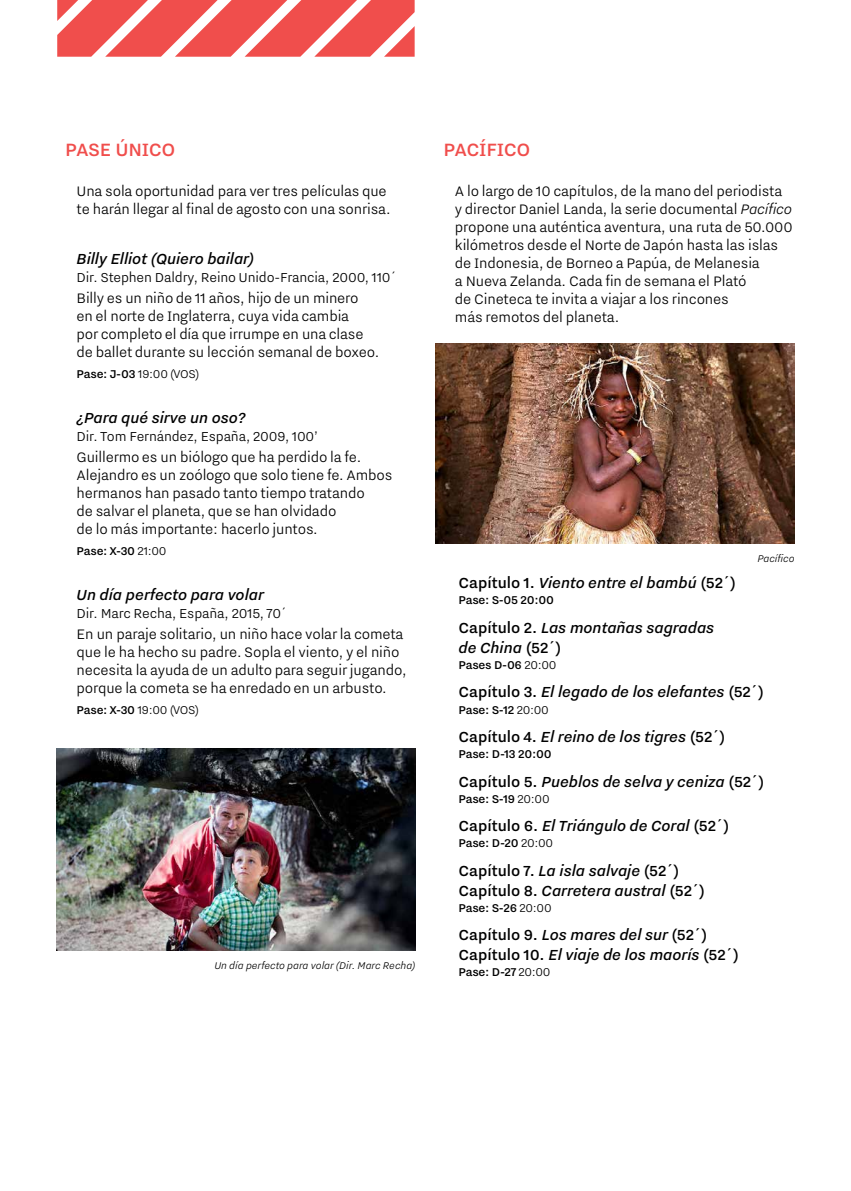
<style>
.page{position:relative;width:851px;height:1191px;background:#fff}
.page>*{position:absolute;margin:0;border:0;box-sizing:border-box;transform-origin:0 0}
.t1{font:500 22px "Nitti Grotesk";letter-spacing:-.02em;color:#f04e4c}
.t2{font:italic 500 18px/20px "Nitti Grotesk";color:#000}
.t3{font:500 18px/20px "Nitti Grotesk";color:#000}
.t4{font:300 17px/18px "Nitti Grotesk";letter-spacing:-.01em;color:#000}
.t5{font:300 16px "Nitti Grotesk";letter-spacing:-.01em;color:#000}
.t6{font:500 14px "Nitti Grotesk";letter-spacing:-.02em;color:#000}
.t7{font:300 14px "Nitti Grotesk";letter-spacing:-.025em;color:#000}
.t8{font:italic 300 12px "Nitti Grotesk";color:#000}
.s1{font-weight:500}
.s2{font-weight:300}
.s3{font-style:italic}
.s4{font-style:normal}
</style>
<div class="page">
<svg style="left:57px;top:0;width:357px;height:57px"></svg>
<img style="left:435px;top:343px;width:359px;height:201px">
<img style="left:57px;top:749px;width:358px;height:201px">
<p class="t1" style="left:65px;top:137px;width:112px">PASE ÚNICO</p>
<p class="t4" style="left:77px;top:181px;width:315px">Una sola oportunidad para ver tres películas que te harán llegar al final de agosto con una sonrisa.</p>
<p class="t2" style="left:77px;top:248px;width:179px">Billy Elliot (Quiero bailar)</p>
<p class="t5" style="left:77px;top:268px;width:322px">Dir. Stephen Daldry, Reino Unido-Francia, 2000, 110´</p>
<p class="t4" style="left:77px;top:288px;width:304px">Billy es un niño de 11 años, hijo de un minero en el norte de Inglaterra, cuya vida cambia<br>por completo el día que irrumpe en una clase de ballet durante su lección semanal de boxeo.</p>
<p class="t7" style="left:77px;top:366px;width:124px"><span class="s1">Pase: J-03</span> 19:00 (VOS)</p>
<p class="t2" style="left:77px;top:407px;width:170px">¿Para qué sirve un oso?</p>
<p class="t5" style="left:77px;top:427px;width:243px">Dir. Tom Fernández, España, 2009, 100’</p>
<p class="t4" style="left:77px;top:447px;width:317px">Guillermo es un biólogo que ha perdido la fe.<br>Alejandro es un zoólogo que solo tiene fe. Ambos hermanos han pasado tanto tiempo tratando<br>de salvar el planeta, que se han olvidado<br>de lo más importante: hacerlo juntos.</p>
<p class="t6" style="left:77px;top:543px;width:91px">Pase: X-30 <span class="s2">21:00</span></p>
<p class="t2" style="left:77px;top:584px;width:189px">Un día perfecto para volar</p>
<p class="t5" style="left:77px;top:604px;width:212px">Dir. Marc Recha, España, 2015, 70´</p>
<p class="t4" style="left:77px;top:624px;width:331px">En un paraje solitario, un niño hace volar la cometa que le ha hecho su padre. Sopla el viento, y el niño necesita la ayuda de un adulto para seguir jugando, porque la cometa se ha enredado en un arbusto.</p>
<p class="t7" style="left:77px;top:702px;width:124px"><span class="s1">Pase: X-30</span> 19:00 (VOS)</p>
<p class="t8" style="left:214px;top:958px;width:203px">Un día perfecto para volar (Dir. Marc Recha)</p>
<p class="t1" style="left:443px;top:137px;width:88px">PACÍFICO</p>
<p class="t4" style="left:455px;top:181px;width:339px">A lo largo de 10 capítulos, de la mano del periodista y director Daniel Landa, la serie documental <span class="s3">Pacífico </span>propone una auténtica aventura, una ruta de 50.000 kilómetros desde el Norte de Japón hasta las islas de Indonesia, de Borneo a Papúa, de Melanesia<br>a Nueva Zelanda. Cada fin de semana el Plató<br>de Cineteca te invita a viajar a los rincones<br>más remotos del planeta.</p>
<p class="t8" style="left:757px;top:552px;width:39px">Pacífico</p>
<p class="t2" style="left:458px;top:572px;width:279px"><span class="s4">Capítulo 1.</span> Viento entre el bambú <span class="s4">(52´)</span></p>
<p class="t6" style="left:458px;top:592px;width:97px">Pase: S-05 20:00</p>
<p class="t2" style="left:458px;top:617px;width:257px"><span class="s4">Capítulo 2.</span> Las montañas sagradas de China <span class="s4">(52´)</span></p>
<p class="t6" style="left:458px;top:657px;width:100px">Pases D-06 <span class="s2">20:00</span></p>
<p class="t2" style="left:458px;top:681px;width:307px"><span class="s4">Capítulo 3.</span> El legado de los elefantes <span class="s4">(52´)</span></p>
<p class="t6" style="left:458px;top:701px;width:92px">Pase: S-12 <span class="s2">20:00</span></p>
<p class="t2" style="left:458px;top:726px;width:268px"><span class="s4">Capítulo 4.</span> El reino de los tigres <span class="s4">(52´)</span></p>
<p class="t6" style="left:458px;top:746px;width:94px">Pase: D-13 20:00</p>
<p class="t2" style="left:458px;top:770px;width:307px"><span class="s4">Capítulo 5.</span> Pueblos de selva y ceniza <span class="s4">(52´)</span></p>
<p class="t6" style="left:458px;top:790px;width:93px">Pase: S-19 <span class="s2">20:00</span></p>
<p class="t2" style="left:458px;top:815px;width:272px"><span class="s4">Capítulo 6.</span> El Triángulo de Coral <span class="s4">(52´)</span></p>
<p class="t6" style="left:458px;top:835px;width:96px">Pase: D-20 <span class="s2">20:00</span></p>
<p class="t3" style="left:458px;top:859px;width:248px">Capítulo 7. <span class="s3">La isla salvaje</span> (52´)<br>Capítulo 8. <span class="s3">Carretera austral</span> (52´)</p>
<p class="t6" style="left:458px;top:899px;width:95px">Pase: S-26 <span class="s2">20:00</span></p>
<p class="t2" style="left:458px;top:924px;width:282px"><span class="s4">Capítulo 9.</span> Los mares del sur <span class="s4">(52´)<br>Capítulo 10.</span> El viaje de los maorís <span class="s4">(52´)</span></p>
<p class="t6" style="left:458px;top:964px;width:94px">Pase: D-27 <span class="s2">20:00</span></p>
</div>
